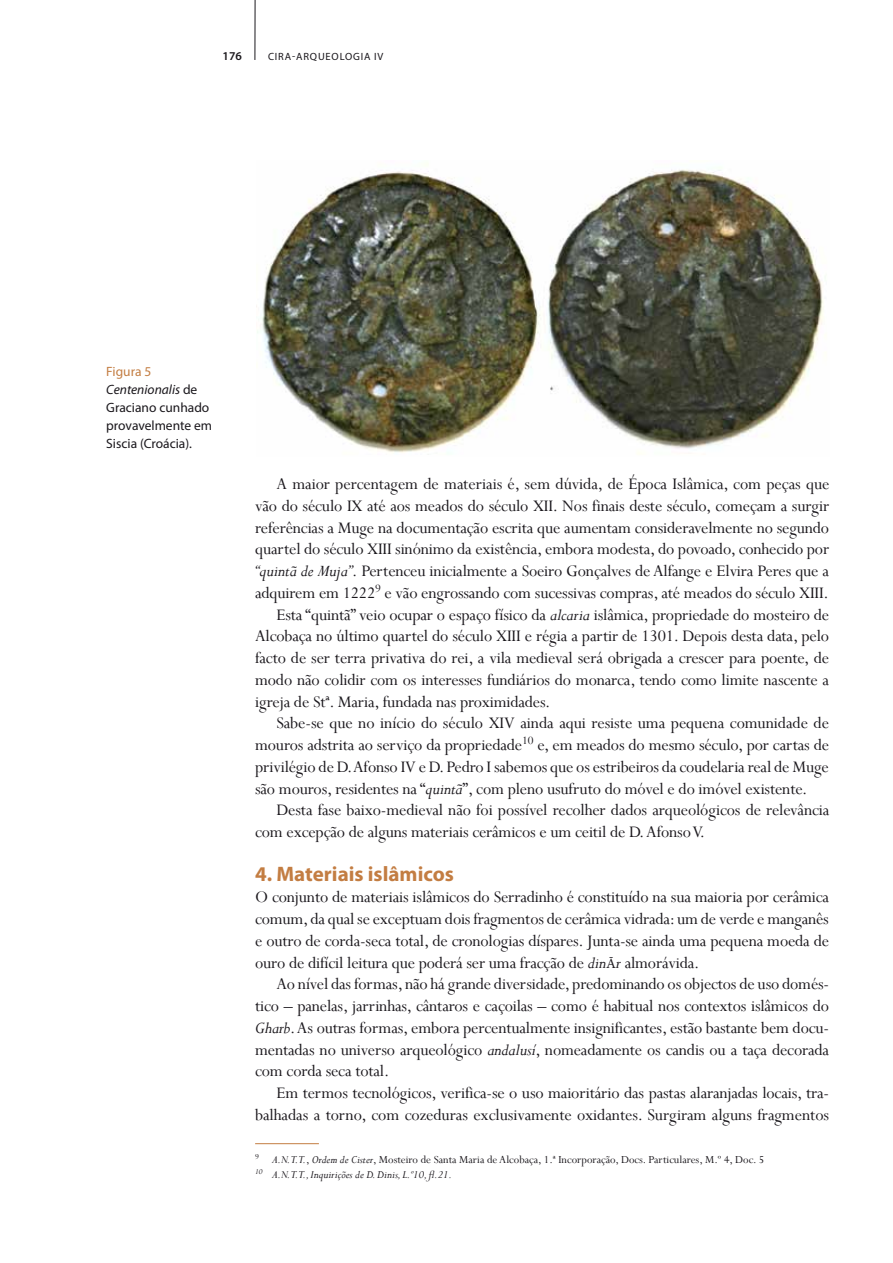
<style>
.page{position:relative;width:893px;height:1263px;background:#fff}
.page>*{position:absolute;margin:0;border:0;box-sizing:border-box;transform-origin:0 0}
.t1{font:700 21px "Myriad Pro";color:#c37d42}
.t2{font:18px "Perpetua";letter-spacing:-.01em;color:#1a171c}
.t3{font:13.5px/18px "Myriad Pro";color:#1a171c}
.t4{font:12px/15px "Perpetua";color:#1a171c}
.t5{font:600 12px "Myriad Pro";color:#1a171c}
.t6{font:10.5px "Myriad Pro";letter-spacing:.08em;color:#1a171c}
.s1{color:#c37d42}
.s2{font-style:italic}
.s3{font-family:"Minion Pro";font-size:14.25px}
</style>
<div class="page">
<hr style="left:255px;top:0;width:1px;height:60px;background:#1a171c">
<hr style="left:255px;top:1143px;width:64px;height:1px;background:#c37d42">
<img style="left:256px;top:163px;width:570px;height:292px">
<p class="t5" style="left:223px;top:48px;width:21px">176</p>
<p class="t6" style="left:268px;top:50px;width:117px">CIRA-ARQUEOLOGIA IV</p>
<p class="t3" style="left:106px;top:362px;width:107px"><span class="s1">Figura 5<br></span><span class="s2">Centenionalis</span> de<br>Graciano cunhado provavelmente em<br>Siscia (Croácia).</p>
<p class="t2" style="left:276px;top:472px;width:555px">A maior percentagem de materiais é, sem dúvida, de Época Islâmica, com peças que</p>
<p class="t2" style="left:255px;top:494px;width:576px">vão do século IX até aos meados do século XII. Nos finais deste século, começam a surgir</p>
<p class="t2" style="left:255px;top:516px;width:575px">referências a Muge na documentação escrita que aumentam consideravelmente no segundo</p>
<p class="t2" style="left:255px;top:538px;width:576px">quartel do século XIII sinónimo da existência, embora modesta, do povoado, conhecido por</p>
<p class="t2" style="left:255px;top:559px;width:575px"><span class="s2">“quintã de Muja”</span>. Pertenceu inicialmente a Soeiro Gonçalves de Alfange e Elvira Peres que a</p>
<p class="t2" style="left:255px;top:581px;width:575px">adquirem em 1222<sup>9</sup> e vão engrossando com sucessivas compras, até meados do século XIII.</p>
<p class="t2" style="left:276px;top:603px;width:554px">Esta “quintã” veio ocupar o espaço físico da <span class="s2">alcaria</span> islâmica, propriedade do mosteiro de</p>
<p class="t2" style="left:255px;top:625px;width:575px">Alcobaça no último quartel do século XIII e régia a partir de 1301. Depois desta data, pelo</p>
<p class="t2" style="left:255px;top:646px;width:575px">facto de ser terra privativa do rei, a vila medieval será obrigada a crescer para poente, de</p>
<p class="t2" style="left:255px;top:668px;width:575px">modo não colidir com os interesses fundiários do monarca, tendo como limite nascente a</p>
<p class="t2" style="left:255px;top:690px;width:297px">igreja de Stª. Maria, fundada nas proximidades.</p>
<p class="t2" style="left:276px;top:712px;width:554px">Sabe-se que no início do século XIV ainda aqui resiste uma pequena comunidade de</p>
<p class="t2" style="left:255px;top:733px;width:575px">mouros adstrita ao serviço da propriedade<sup>10</sup> e, em meados do mesmo século, por cartas de</p>
<p class="t2" style="left:255px;top:755px;width:575px">privilégio de D. Afonso IV e D. Pedro I sabemos que os estribeiros da coudelaria real de Muge</p>
<p class="t2" style="left:255px;top:777px;width:554px">são mouros, residentes na “<span class="s2">quintã</span>”, com pleno usufruto do móvel e do imóvel existente.</p>
<p class="t2" style="left:276px;top:799px;width:555px">Desta fase baixo-medieval não foi possível recolher dados arqueológicos de relevância</p>
<p class="t2" style="left:255px;top:820px;width:451px">com excepção de alguns materiais cerâmicos e um ceitil de D. Afonso V.</p>
<p class="t1" style="left:255px;top:860px;width:200px">4. Materiais islâmicos</p>
<p class="t2" style="left:255px;top:886px;width:575px">O conjunto de materiais islâmicos do Serradinho é constituído na sua maioria por cerâmica</p>
<p class="t2" style="left:255px;top:907px;width:575px">comum, da qual se exceptuam dois fragmentos de cerâmica vidrada: um de verde e manganês</p>
<p class="t2" style="left:255px;top:929px;width:575px">e outro de corda-seca total, de cronologias díspares. Junta-se ainda uma pequena moeda de</p>
<p class="t2" style="left:255px;top:951px;width:446px">ouro de difícil leitura que poderá ser uma fracção de <span class="s2">din</span><span class="s3">Ā</span><span class="s2">r</span> almorávida.</p>
<p class="t2" style="left:276px;top:973px;width:554px">Ao nível das formas, não há grande diversidade, predominando os objectos de uso domés-</p>
<p class="t2" style="left:255px;top:994px;width:575px">tico – panelas, jarrinhas, cântaros e caçoilas – como é habitual nos contextos islâmicos do</p>
<p class="t2" style="left:255px;top:1016px;width:576px"><span class="s2">Gharb</span>. As outras formas, embora percentualmente insignificantes, estão bastante bem docu-</p>
<p class="t2" style="left:255px;top:1038px;width:575px">mentadas no universo arqueológico <span class="s2">andalusí</span>, nomeadamente os candis ou a taça decorada</p>
<p class="t2" style="left:255px;top:1060px;width:136px">com corda seca total.</p>
<p class="t2" style="left:276px;top:1081px;width:554px">Em termos tecnológicos, verifica-se o uso maioritário das pastas alaranjadas locais, tra-</p>
<p class="t2" style="left:255px;top:1103px;width:575px">balhadas a torno, com cozeduras exclusivamente oxidantes. Surgiram alguns fragmentos</p>
<p class="t4" style="left:255px;top:1152px;width:511px"><sup>9</sup> <span class="s2">A.N.T.T.</span>, <span class="s2">Ordem de Cister</span>, Mosteiro de Santa Maria de Alcobaça, 1.ª Incorporação, Docs. Particulares, M.º 4, Doc. 5<br><sup>10</sup> <span class="s2">A.N.T.T., Inquirições de D. Dinis, L.º10, fl.21.</span></p>
</div>
